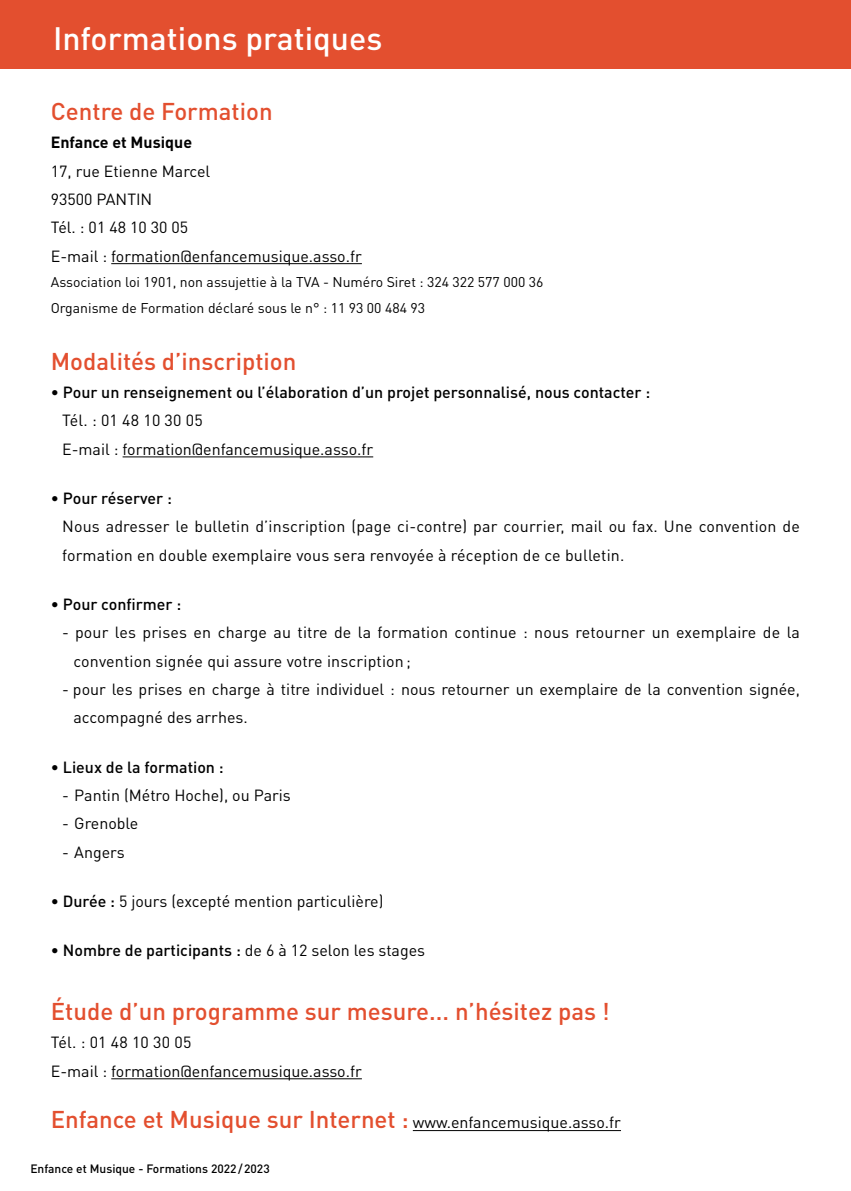
<style>
.page{position:relative;width:851px;height:1191px;background:#fff}
.page>*{position:absolute;margin:0;border:0;box-sizing:border-box;transform-origin:0 0}
.t1{font:500 32px "DINOT";color:#fff}
.t2{font:500 24px "DINOT";color:#e34f2f}
.t3{font:16px/28.2px "DINOT";color:#000}
.t4{font:500 16px "DINOT";color:#000}
.t5{font:700 16px "DINOT";color:#000}
.t6{font:14px/25.8px "DINOT";color:#000}
.t7{font:500 12px "DINOT";color:#000}
.s1{font-weight:500}
.s2{font-weight:400}
.s3{font-weight:400;font-size:16px;color:#000}
</style>
<div class="page">
<div style="left:0;top:0;width:850px;height:68px;background:#e34f2f"></div>
<hr style="left:111px;top:263px;width:251px;height:1px;background:#000">
<hr style="left:123px;top:456px;width:250px;height:1px;background:#000">
<hr style="left:111px;top:1078px;width:251px;height:1px;background:#000">
<hr style="left:413px;top:1130px;width:208px;height:1px;background:#000">
<h1 class="t1" style="left:53px;top:17px;width:331px">Informations pratiques</h1>
<h2 class="t2" style="left:51px;top:95px;width:223px">Centre de Formation</h2>
<p class="t5" style="left:51px;top:132px;width:143px">Enfance et Musique</p>
<p class="t3" style="left:51px;top:156px;width:312px">17, rue Etienne Marcel<br>93500 PANTIN<br>Tél. : 01 48 10 30 05<br>E-mail : formation@enfancemusique.asso.fr</p>
<p class="t6" style="left:51px;top:269px;width:494px">Association loi 1901, non assujettie à la TVA - Numéro Siret : 324 322 577 000 36<br>Organisme de Formation déclaré sous le n° : 11 93 00 484 93</p>
<h2 class="t2" style="left:51px;top:345px;width:247px">Modalités d’inscription</h2>
<p class="t4" style="left:51px;top:381px;width:601px">• Pour un renseignement ou l’élaboration d’un projet personnalisé, nous contacter :</p>
<p class="t3" style="left:62px;top:406px;width:312px">Tél. : 01 48 10 30 05<br>E-mail : formation@enfancemusique.asso.fr</p>
<p class="t4" style="left:51px;top:487px;width:122px">• Pour réserver :</p>
<p class="t3" style="left:62px;top:512px;width:739px">Nous adresser le bulletin d’inscription (page ci-contre) par courrier, mail ou fax. Une convention de formation en double exemplaire vous sera renvoyée à réception de ce bulletin.</p>
<p class="t4" style="left:51px;top:593px;width:132px">• Pour confirmer :</p>
<p class="t3" style="left:73px;top:618px;width:728px;text-indent:-11px">- pour les prises en charge au titre de la formation continue : nous retourner un exemplaire de la convention signée qui assure votre inscription ;</p>
<p class="t3" style="left:73px;top:674px;width:727px;text-indent:-11px">- pour les prises en charge à titre individuel : nous retourner un exemplaire de la convention signée, accompagné des arrhes.</p>
<p class="t4" style="left:51px;top:756px;width:174px">• Lieux de la formation :</p>
<p class="t3" style="left:62px;top:780px;width:230px">- Pantin (Métro Hoche), ou Paris</p>
<p class="t3" style="left:62px;top:808px;width:78px">- Grenoble</p>
<p class="t3" style="left:62px;top:837px;width:64px">- Angers</p>
<p class="t3" style="left:51px;top:886px;width:334px"><span class="s1">• Durée :</span> 5 jours (excepté mention particulière)</p>
<p class="t4" style="left:51px;top:939px;width:376px">• Nombre de participants : <span class="s2">de 6 à 12 selon les stages</span></p>
<h2 class="t2" style="left:51px;top:995px;width:560px">Étude d’un programme sur mesure... n’hésitez pas !</h2>
<p class="t3" style="left:51px;top:1027px;width:312px">Tél. : 01 48 10 30 05<br>E-mail : formation@enfancemusique.asso.fr</p>
<h2 class="t2" style="left:51px;top:1103px;width:571px">Enfance et Musique sur Internet : <span class="s3">www.enfancemusique.asso.fr</span></h2>
<p class="t7" style="left:30px;top:1160px;width:241px">Enfance et Musique - Formations 2022/2023</p>
</div>
